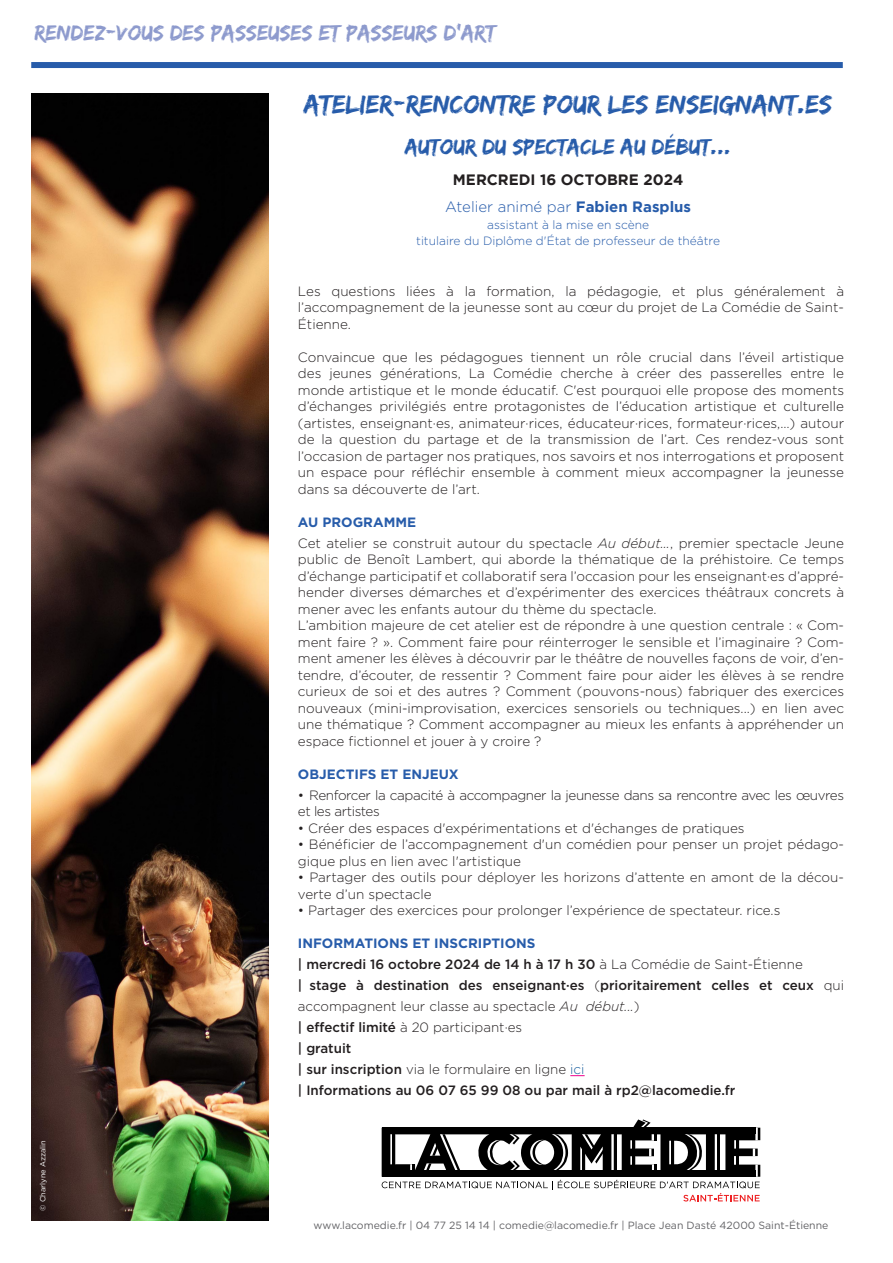
<style>
.page{position:relative;width:893px;height:1263px;background:#fff}
.page>*{position:absolute;margin:0;border:0;box-sizing:border-box;transform-origin:0 0}
.t1{font:27px "Edo SZ";color:#275caa}
.t2{font:22.5px "Edo SZ";color:#8d9acd}
.t3{font:22.5px "Edo SZ";color:#275caa}
.t4{font:300 15px "Gotham";color:#275caa}
.t5{font:700 15px "Gotham";color:#231f20}
.t6{font:300 13.5px/16.5px "Gotham";color:#231f20;text-align:justify}
.t7{font:500 13.5px/21px "Gotham";color:#231f20}
.t8{font:300 13.5px/16.5px "Gotham";letter-spacing:-.03em;color:#231f20}
.t9{font:700 13.5px "Gotham";color:#275caa}
.t10{font:300 12px "Gotham";color:#275caa}
.t11{font:10.5px "Gotham";color:#636366}
.t12{font:7.5px "Gotham";color:#fff}
.s1{font-weight:700}
.s2{font-style:italic}
.s3{font-weight:300}
.s4{font-weight:300;font-style:italic}
.s5{font-weight:500}
.s6{color:#175d9e}
</style>
<div class="page">
<img style="left:31px;top:93px;width:238px;height:1127px">
<svg style="left:570px;top:1075px;width:15px;height:1px"></svg>
<svg style="left:382px;top:1119px;width:378px;height:82px"></svg>
<hr style="left:672px;top:1138px;width:2px;height:28px;background:#000">
<hr style="left:717px;top:1132px;width:3px;height:39px;background:#000">
<div style="left:382px;top:1127px;width:373px;height:7px;background:#000"></div>
<div style="left:382px;top:1170px;width:373px;height:7px;background:#000"></div>
<div style="left:31px;top:62px;width:812px;height:6px;background:#275caa"></div>
<p class="t2" style="left:34px;top:19px;width:463px">Rendez-vous DES PASSEUSES ET PASSEURS D’ART</p>
<p class="t1" style="left:304px;top:89px;width:530px">atelier-rencontre pour les enseignant.es</p>
<p class="t3" style="left:405px;top:133px;width:328px">Autour du spectacle au début...</p>
<p class="t5" style="left:453px;top:171px;width:232px">MERCREDI 16 OCTOBRE 2024</p>
<p class="t4" style="left:445px;top:197px;width:247px">Atelier animé par <span class="s1">Fabien Rasplus</span></p>
<p class="t10" style="left:487px;top:217px;width:163px">assistant à la mise en scène</p>
<p class="t10" style="left:416px;top:233px;width:305px">titulaire du Diplôme d'État de professeur de théâtre</p>
<p class="t12" style="left:38px;top:1211px;width:72px;rotate:-90deg">© Charlyne Azzalin</p>
<p class="t6" style="left:298px;top:282px;width:548px">Les questions liées à la formation, la pédagogie, et plus généralement à l’accompagnement de la jeunesse sont au cœur du projet de La Comédie de Saint-Étienne.</p>
<p class="t6" style="left:298px;top:348px;width:548px">Convaincue que les pédagogues tiennent un rôle crucial dans l’éveil artistique des jeunes générations, La Comédie cherche à créer des passerelles entre le monde artistique et le monde éducatif. C'est pourquoi elle propose des moments d’échanges privilégiés entre protagonistes de l’éducation artistique et culturelle (artistes, enseignant·es, animateur·rices, éducateur·rices, formateur·rices,…) autour de la question du partage et de la transmission de l’art. Ces rendez-vous sont l’occasion de partager nos pratiques, nos savoirs et nos interrogations et proposent un espace pour réfléchir ensemble à comment mieux accompagner la jeunesse dans sa découverte de l’art.</p>
<p class="t9" style="left:298px;top:513px;width:120px">AU PROGRAMME</p>
<p class="t6" style="left:298px;top:534px;width:548px">Cet atelier se construit autour du spectacle <span class="s2">Au début...</span>, premier spectacle Jeune public de Benoît Lambert, qui aborde la thématique de la préhistoire. Ce temps d’échange participatif et collaboratif sera l’occasion pour les enseignant·es d’appré&shy;hender diverses démarches et d’expérimenter des exercices théâtraux concrets à mener avec les enfants autour du thème du spectacle.</p>
<p class="t6" style="left:298px;top:617px;width:548px">L’ambition majeure de cet atelier est de répondre à une question centrale : « Com&shy;ment faire ? ». Comment faire pour réinterroger le sensible et l’imaginaire ? Com&shy;ment amener les élèves à découvrir par le théâtre de nouvelles façons de voir, d’en&shy;tendre, d’écouter, de ressentir ? Comment faire pour aider les élèves à se rendre curieux de soi et des autres ? Comment (pouvons-nous) fabriquer des exercices nouveaux (mini-improvisation, exercices sensoriels ou techniques...) en lien avec une thématique ? Comment accompagner au mieux les enfants à appréhender un espace fictionnel et jouer à y croire ?</p>
<p class="t9" style="left:298px;top:765px;width:162px">OBJECTIFS ET ENJEUX</p>
<p class="t8" style="left:298px;top:786px;width:548px">• Renforcer la capacité à accompagner la jeunesse dans sa rencontre avec les œuvres et les artistes</p>
<p class="t6" style="left:298px;top:819px;width:448px">• Créer des espaces d'expérimentations et d'échanges de pratiques</p>
<p class="t6" style="left:298px;top:836px;width:548px">• Bénéficier de l’accompagnement d'un comédien pour penser un projet pédago&shy;gique plus en lien avec l'artistique</p>
<p class="t6" style="left:298px;top:869px;width:548px">• Partager des outils pour déployer les horizons d’attente en amont de la décou&shy;verte d’un spectacle</p>
<p class="t6" style="left:298px;top:902px;width:484px">• Partager des exercices pour prolonger l’expérience de spectateur. rice.s</p>
<p class="t9" style="left:298px;top:934px;width:239px">INFORMATIONS ET INSCRIPTIONS</p>
<p class="t7" style="left:298px;top:954px;width:506px">| mercredi 16 octobre 2024 de 14 h à 17 h 30 <span class="s3">à La Comédie de Saint-Étienne</span></p>
<p class="t7" style="left:298px;top:975px;width:548px">| stage à destination des enseignant·es <span class="s3">(</span>prioritairement celles et ceux <span class="s3">qui accompagnent leur classe au spectacle</span> <span class="s4">Au début...</span><span class="s3">)</span></p>
<p class="t6" style="left:298px;top:1019px;width:226px"><span class="s5">| effectif limité</span> à 20 participant·es</p>
<p class="t7" style="left:298px;top:1038px;width:55px">| gratuit</p>
<p class="t6" style="left:298px;top:1061px;width:288px"><span class="s5">| sur inscription</span> via le formulaire en ligne <span class="s6">ici</span></p>
<p class="t7" style="left:298px;top:1080px;width:439px">| Informations au 06 07 65 99 08 ou par mail à rp2@lacomedie.fr</p>
<p class="t11" style="left:313px;top:1218px;width:516px">www.lacomedie.fr | 04 77 25 14 14 | comedie@lacomedie.fr | Place Jean Dasté 42000 Saint-Étienne</p>
</div>
